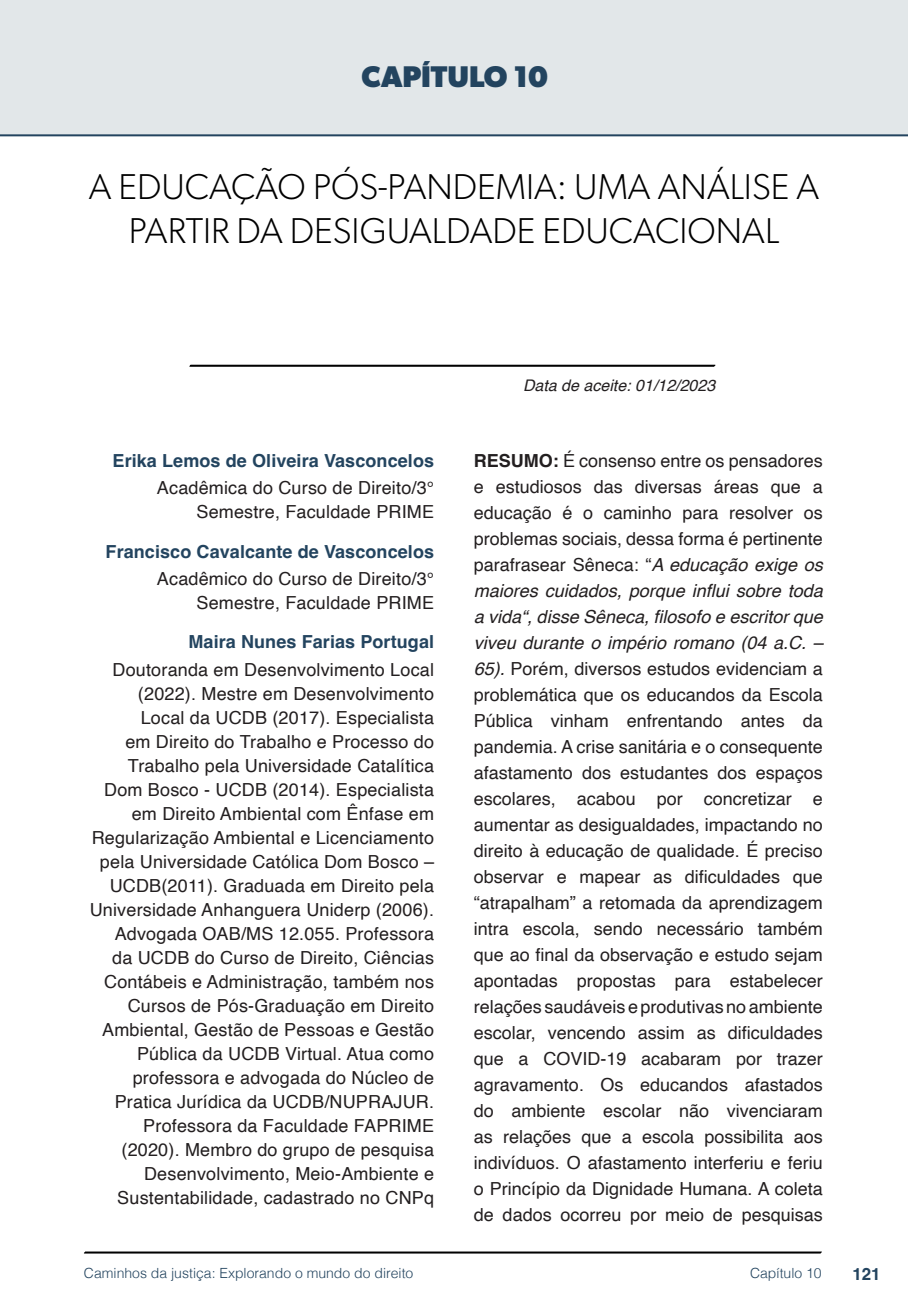
<style>
.page{position:relative;width:908px;height:1304px;background:#fff}
.page>*{position:absolute;margin:0;border:0;box-sizing:border-box;transform-origin:0 0}
.nome_artigos{font:300 36px/44px "Gibson";color:#000;text-align:center}
.capítulos{font:700 30px "Gibson";color:#23445f}
.Resumos_e_PC_TXT{font:18px/26px "Helvetica";color:#231f20;text-align:justify}
.info_autores{font:18px/24px "Helvetica";letter-spacing:.01em;color:#231f20;text-align:right}
.nome_autores{font:700 18px "Helvetica";letter-spacing:.005em;color:#23445f}
.t1{font:700 16.8px "Helvetica";color:#23445f}
.t2{font:italic 16px "Helvetica";color:#231f20}
.t3{font:300 14px "Helvetica";color:#23445f}
.s1{font-weight:700}
.s2{font-style:italic}
</style>
<div class="page">
<svg style="left:84px;top:1251px;width:737px;height:3px;background:#515151"></svg>
<div style="left:0;top:0;width:907px;height:136px;background:#e2e7e9"></div>
<svg style="left:189px;top:364px;width:526px;height:3px;background:#4f4f4f"></svg>
<div style="left:44px;top:72px;width:68px;height:61px;background:#e2e7e9"></div>
<p class="capítulos" style="left:361px;top:58px;width:188px">CAPÍTULO 10</p>
<p class="nome_artigos" style="left:89px;top:164px;width:731px">A EDUCAÇÃO PÓS-PANDEMIA: UMA ANÁLISE A<br>PARTIR DA DESIGUALDADE EDUCACIONAL</p>
<p class="nome_autores" style="left:112px;top:450px;width:323px">Erika Lemos de Oliveira Vasconcelos</p>
<p class="info_autores" style="left:157px;top:477px;width:278px">Acadêmica do Curso de Direito/3°<br>Semestre, Faculdade PRIME</p>
<p class="nome_autores" style="left:105px;top:540px;width:330px">Francisco Cavalcante de Vasconcelos</p>
<p class="info_autores" style="left:157px;top:567px;width:278px">Acadêmico do Curso de Direito/3°<br>Semestre, Faculdade PRIME</p>
<p class="nome_autores" style="left:188px;top:631px;width:247px">Maira Nunes Farias Portugal</p>
<p class="info_autores" style="left:90px;top:658px;width:346px">Doutoranda em Desenvolvimento Local (2022). Mestre em Desenvolvimento Local da UCDB (2017). Especialista<br>em Direito do Trabalho e Processo do Trabalho pela Universidade Catalítica Dom Bosco - UCDB (2014). Especialista em Direito Ambiental com Ênfase em Regularização Ambiental e Licenciamento pela Universidade Católica Dom Bosco – UCDB(2011). Graduada em Direito pela Universidade Anhanguera Uniderp (2006).<br>Advogada OAB/MS 12.055. Professora<br>da UCDB do Curso de Direito, Ciências Contábeis e Administração, também nos Cursos de Pós-Graduação em Direito Ambiental, Gestão de Pessoas e Gestão Pública da UCDB Virtual. Atua como professora e advogada do Núcleo de Pratica Jurídica da UCDB/NUPRAJUR.<br>Professora da Faculdade FAPRIME (2020). Membro do grupo de pesquisa Desenvolvimento, Meio-Ambiente e Sustentabilidade, cadastrado no CNPq</p>
<p class="t2" style="left:523px;top:373px;width:194px">Data de aceite: 01/12/2023</p>
<p class="Resumos_e_PC_TXT" style="left:473px;top:448px;width:350px"><span class="s1">RESUMO:</span> É consenso entre os pensadores e estudiosos das diversas áreas que a educação é o caminho para resolver os problemas sociais, dessa forma é pertinente parafrasear Sêneca: “<span class="s2">A educação exige os maiores cuidados, porque influi sobre toda a vida“, disse Sêneca, filosofo e escritor que viveu durante o império romano (04 a.C. – 65).</span> Porém, diversos estudos evidenciam a problemática que os educandos da Escola Pública vinham enfrentando antes da pandemia. A crise sanitária e o consequente afastamento dos estudantes dos espaços escolares, acabou por concretizar e aumentar as desigualdades, impactando no direito à educação de qualidade. É preciso observar e mapear as dificuldades que “atrapalham” a retomada da aprendizagem intra escola, sendo necessário também que ao final da observação e estudo sejam apontadas propostas para estabelecer relações saudáveis e produtivas no ambiente escolar, vencendo assim as dificuldades que a COVID-19 acabaram por trazer agravamento. Os educandos afastados do ambiente escolar não vivenciaram as relações que a escola possibilita aos indivíduos. O afastamento interferiu e feriu o Princípio da Dignidade Humana. A coleta de dados ocorreu por meio de pesquisas</p>
<p class="t3" style="left:84px;top:1261px;width:331px">Caminhos da justiça: Explorando o mundo do direito</p>
<p class="t3" style="left:749px;top:1261px;width:73px">Capítulo 10</p>
<p class="t1" style="left:851px;top:1264px;width:30px">121</p>
</div>
